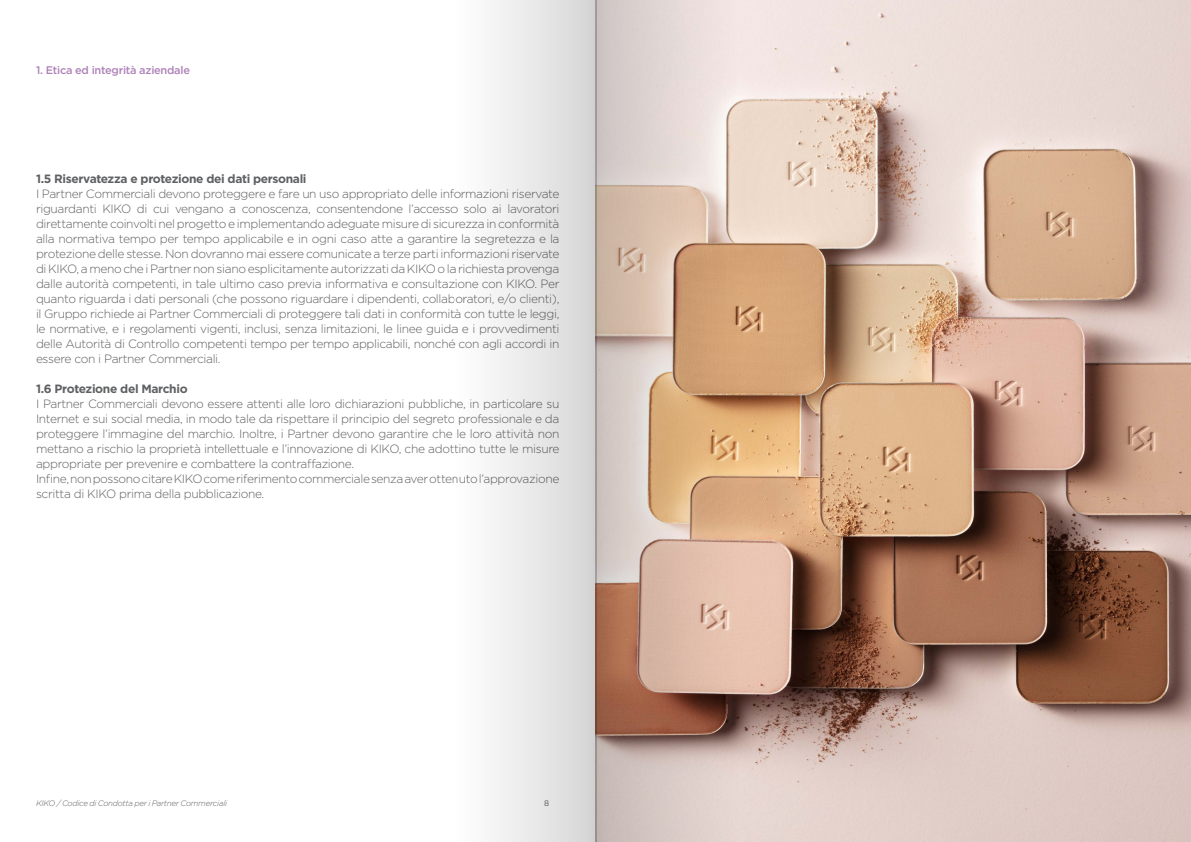
<style>
.page{position:relative;width:1191px;height:842px;background:#fff}
.page>*{position:absolute;margin:0;border:0;box-sizing:border-box;transform-origin:0 0}
.t1{font:300 12px/15px "Gotham";letter-spacing:-.03em;color:#5f6062;text-align:justify}
.t2{font:700 12px "Gotham";letter-spacing:-.03em;color:#5f6062}
.t3{font:500 11px "Gotham";letter-spacing:-.025em;color:#ae81b8}
.t4{font:italic 300 8px "Gotham";letter-spacing:-.03em;color:#5f6062}
.t5{font:8px "Gotham";color:#5f6062}
</style>
<div class="page">
<img style="left:737px;top:0;width:454px;height:842px">
<svg style="left:596px;top:0;width:141px;height:842px;background:#d1b6a5"></svg>
<div style="left:454px;top:0;width:142px;height:842px;background:linear-gradient(to right,#fff,#d5d5d5)"></div>
<p class="t3" style="left:36px;top:63px;width:155px">1. Etica ed integrità aziendale</p>
<p class="t2" style="left:36px;top:171px;width:272px">1.5 Riservatezza e protezione dei dati personali</p>
<p class="t1" style="left:36px;top:186px;width:525px">I Partner Commerciali devono proteggere e fare un uso appropriato delle informazioni riservate riguardanti KIKO di cui vengano a conoscenza, consentendone l’accesso solo ai lavoratori direttamente coinvolti nel progetto e implementando adeguate misure di sicurezza in conformità alla normativa tempo per tempo applicabile e in ogni caso atte a garantire la segretezza e la protezione delle stesse. Non dovranno mai essere comunicate a terze parti informazioni riservate di KIKO, a meno che i Partner non siano esplicitamente autorizzati da KIKO o la richiesta provenga dalle autorità competenti, in tale ultimo caso previa informativa e consultazione con KIKO. Per quanto riguarda i dati personali (che possono riguardare i dipendenti, collaboratori, e/o clienti), il Gruppo richiede ai Partner Commerciali di proteggere tali dati in conformità con tutte le leggi, le normative, e i regolamenti vigenti, inclusi, senza limitazioni, le linee guida e i provvedimenti delle Autorità di Controllo competenti tempo per tempo applicabili, nonché con agli accordi in essere con i Partner Commerciali.</p>
<p class="t2" style="left:36px;top:381px;width:153px">1.6 Protezione del Marchio</p>
<p class="t1" style="left:36px;top:396px;width:525px;text-align:left">I Partner Commerciali devono essere attenti alle loro dichiarazioni pubbliche, in particolare su Internet e sui social media, in modo tale da rispettare il principio del segreto professionale e da proteggere l’immagine del marchio. Inoltre, i Partner devono garantire che le loro attività non mettano a rischio la proprietà intellettuale e l’innovazione di KIKO, che adottino tutte le misure appropriate per prevenire e combattere la contraffazione.<br>Infine, non possono citare KIKO come riferimento commerciale senza aver ottenuto l’approvazione scritta di KIKO prima della pubblicazione.</p>
<p class="t4" style="left:36px;top:798px;width:193px">KIKO / Codice di Condotta per i Partner Commerciali</p>
<p class="t5" style="left:544px;top:798px;width:7px">8</p>
</div>
